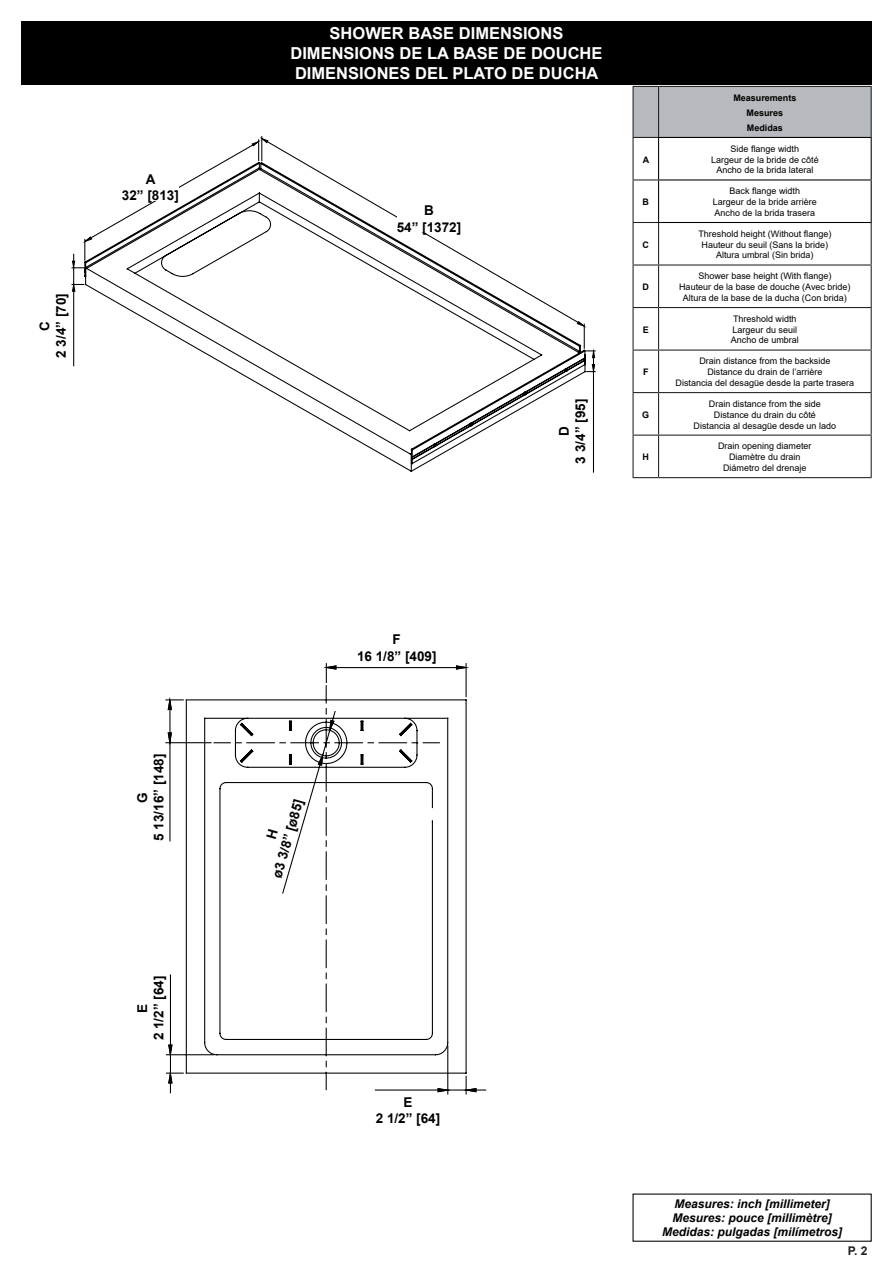
<style>
.page{position:relative;width:893px;height:1263px;background:#fff}
.page>*{position:absolute;margin:0;border:0;box-sizing:border-box;transform-origin:0 0}
.t1{font:700 16.5px "Arial";color:#fff}
.t2{font:700 13.5px "Arial";color:#000}
.t3{font:italic 700 12px "Arial";color:#000}
.t4{font:700 12px "Arial";color:#231f20}
.t5{font:9px "Arial";color:#000}
.t6{font:700 9px "Arial";color:#000}
</style>
<div class="page">
<hr style="left:658px;top:223px;width:1px;height:41px;background:#231f20">
<hr style="left:658px;top:266px;width:1px;height:41px;background:#231f20">
<hr style="left:658px;top:308px;width:1px;height:41px;background:#231f20">
<hr style="left:658px;top:351px;width:1px;height:41px;background:#231f20">
<hr style="left:658px;top:393px;width:1px;height:42px;background:#231f20">
<hr style="left:658px;top:436px;width:1px;height:41px;background:#231f20">
<hr style="left:659px;top:86px;width:213px;height:1px;background:#231f20">
<hr style="left:871px;top:87px;width:1px;height:50px;background:#231f20">
<div style="left:632px;top:86px;width:239px;height:52px;background:#b6b9bd"></div>
<hr style="left:632px;top:138px;width:2px;height:41px;background:#231f20">
<svg style="left:632px;top:179px;width:26px;height:1px"></svg>
<hr style="left:632px;top:180px;width:2px;height:42px;background:#231f20">
<svg style="left:632px;top:222px;width:26px;height:1px"></svg>
<hr style="left:632px;top:223px;width:2px;height:41px;background:#231f20">
<hr style="left:871px;top:223px;width:1px;height:41px;background:#231f20">
<hr style="left:632px;top:264px;width:27px;height:2px;background:#231f20">
<hr style="left:632px;top:266px;width:2px;height:41px;background:#231f20">
<hr style="left:659px;top:264px;width:213px;height:2px;background:#231f20">
<hr style="left:871px;top:266px;width:1px;height:41px;background:#231f20">
<svg style="left:632px;top:307px;width:27px;height:1px"></svg>
<hr style="left:632px;top:308px;width:2px;height:41px;background:#231f20">
<hr style="left:659px;top:307px;width:213px;height:1px;background:#231f20">
<hr style="left:871px;top:308px;width:1px;height:41px;background:#231f20">
<hr style="left:632px;top:349px;width:27px;height:2px;background:#231f20">
<hr style="left:632px;top:351px;width:2px;height:41px;background:#231f20">
<hr style="left:659px;top:349px;width:213px;height:2px;background:#231f20">
<hr style="left:871px;top:351px;width:1px;height:41px;background:#231f20">
<svg style="left:632px;top:392px;width:27px;height:1px"></svg>
<hr style="left:632px;top:393px;width:2px;height:42px;background:#231f20">
<hr style="left:659px;top:392px;width:213px;height:1px;background:#231f20">
<hr style="left:871px;top:393px;width:1px;height:42px;background:#231f20">
<svg style="left:632px;top:435px;width:27px;height:1px"></svg>
<hr style="left:632px;top:436px;width:2px;height:41px;background:#231f20">
<hr style="left:659px;top:435px;width:213px;height:1px;background:#231f20">
<hr style="left:871px;top:436px;width:1px;height:41px;background:#231f20">
<svg style="left:632px;top:477px;width:27px;height:1px"></svg>
<hr style="left:659px;top:477px;width:213px;height:1px;background:#231f20">
<hr style="left:658px;top:137px;width:214px;height:1px;background:#000">
<hr style="left:871px;top:138px;width:1px;height:41px;background:#000">
<hr style="left:658px;top:179px;width:214px;height:1px;background:#000">
<hr style="left:871px;top:180px;width:1px;height:42px;background:#000">
<hr style="left:658px;top:222px;width:214px;height:1px;background:#000">
<hr style="left:658px;top:138px;width:1px;height:41px;background:#000">
<hr style="left:658px;top:180px;width:1px;height:42px;background:#000">
<div style="left:21px;top:21px;width:851px;height:64px;background:#000"></div>
<svg style="left:251px;top:136px;width:18px;height:11px"></svg>
<svg style="left:73px;top:161px;width:411px;height:106px"></svg>
<svg style="left:72px;top:260px;width:4px;height:7px"></svg>
<svg style="left:71px;top:267px;width:523px;height:206px"></svg>
<svg style="left:584px;top:345px;width:12px;height:32px"></svg>
<div style="left:122px;top:174px;width:57px;height:26px;background:#fff"></div>
<div style="left:397px;top:206px;width:64px;height:26px;background:#fff"></div>
<div style="left:559px;top:399px;width:26px;height:64px;background:#fff"></div>
<svg style="left:433px;top:879px;width:34px;height:212px"></svg>
<svg style="left:166px;top:879px;width:267px;height:215px"></svg>
<svg style="left:168px;top:1067px;width:5px;height:17px"></svg>
<svg style="left:168px;top:1044px;width:5px;height:17px"></svg>
<svg style="left:186px;top:1053px;width:32px;height:20px"></svg>
<hr style="left:375px;top:1089px;width:63px;height:1px;background:#000">
<svg style="left:437px;top:1042px;width:49px;height:52px"></svg>
<svg style="left:165px;top:664px;width:304px;height:215px"></svg>
<p class="t2" style="left:51px;top:358px;width:66px;rotate:-90deg">2 3/4” [70]</p>
<p class="t2" style="left:35px;top:331px;width:11px;rotate:-90deg">C</p>
<p class="t2" style="left:146px;top:170px;width:11px">A</p>
<p class="t2" style="left:122px;top:186px;width:59px">32” [813]</p>
<p class="t2" style="left:149px;top:841px;width:89px;rotate:-90deg">5 13/16” [148]</p>
<p class="t2" style="left:133px;top:802px;width:12px;rotate:-90deg">G</p>
<p class="t2" style="left:149px;top:1040px;width:66px;rotate:-90deg">2 1/2” [64]</p>
<p class="t2" style="left:133px;top:1013px;width:11px;rotate:-90deg">E</p>
<p class="t1" style="left:330px;top:22px;width:235px">SHOWER BASE DIMENSIONS</p>
<p class="t1" style="left:290px;top:42px;width:313px">DIMENSIONS DE LA BASE DE DOUCHE</p>
<p class="t1" style="left:295px;top:62px;width:305px">DIMENSIONES DEL PLATO DE DUCHA</p>
<p class="t2" style="left:424px;top:201px;width:11px">B</p>
<p class="t2" style="left:397px;top:217px;width:66px">54” [1372]</p>
<p class="t2" style="left:571px;top:463px;width:66px;rotate:-90deg">3 3/4” [95]</p>
<p class="t2" style="left:555px;top:436px;width:11px;rotate:-90deg">D</p>
<p class="t6" style="left:643px;top:153px;width:8px">A</p>
<p class="t6" style="left:643px;top:196px;width:8px">B</p>
<p class="t6" style="left:643px;top:238px;width:8px">C</p>
<p class="t6" style="left:643px;top:281px;width:8px">D</p>
<p class="t6" style="left:643px;top:323px;width:8px">E</p>
<p class="t6" style="left:643px;top:366px;width:7px">F</p>
<p class="t6" style="left:642px;top:408px;width:9px">G</p>
<p class="t6" style="left:643px;top:451px;width:8px">H</p>
<p class="t6" style="left:733px;top:91px;width:65px">Measurements</p>
<p class="t6" style="left:747px;top:106px;width:38px">Mesures</p>
<p class="t6" style="left:747px;top:121px;width:38px">Medidas</p>
<p class="t5" style="left:731px;top:142px;width:70px">Side flange width</p>
<p class="t5" style="left:711px;top:153px;width:109px">Largeur de la bride de côté</p>
<p class="t5" style="left:716px;top:164px;width:99px">Ancho de la brida lateral</p>
<p class="t5" style="left:730px;top:185px;width:72px">Back flange width</p>
<p class="t5" style="left:713px;top:196px;width:106px">Largeur de la bride arrière</p>
<p class="t5" style="left:715px;top:207px;width:102px">Ancho de la brida trasera</p>
<p class="t5" style="left:698px;top:227px;width:135px">Threshold height (Without flange)</p>
<p class="t5" style="left:702px;top:238px;width:128px">Hauteur du seuil (Sans la bride)</p>
<p class="t5" style="left:716px;top:249px;width:99px">Altura umbral (Sin brida)</p>
<p class="t5" style="left:698px;top:270px;width:135px">Shower base height (With flange)</p>
<p class="t5" style="left:679px;top:281px;width:173px">Hauteur de la base de douche (Avec bride)</p>
<p class="t5" style="left:683px;top:292px;width:166px">Altura de la base de la ducha (Con brida)</p>
<p class="t5" style="left:733px;top:312px;width:65px">Threshold width</p>
<p class="t5" style="left:733px;top:323px;width:66px">Largeur du seuil</p>
<p class="t5" style="left:731px;top:334px;width:70px">Ancho de umbral</p>
<p class="t5" style="left:699px;top:355px;width:133px">Drain distance from the backside</p>
<p class="t5" style="left:707px;top:366px;width:117px">Distance du drain de l’arrière</p>
<p class="t5" style="left:676px;top:377px;width:180px">Distancia del desagüe desde la parte trasera</p>
<p class="t5" style="left:709px;top:398px;width:114px">Drain distance from the side</p>
<p class="t5" style="left:714px;top:408px;width:104px">Distance du drain du côté</p>
<p class="t5" style="left:694px;top:419px;width:144px">Distancia al desagüe desde un lado</p>
<p class="t5" style="left:718px;top:440px;width:95px">Drain opening diameter</p>
<p class="t5" style="left:729px;top:451px;width:73px">Diamètre du drain</p>
<p class="t5" style="left:723px;top:462px;width:85px">Diámetro del drenaje</p>
<p class="t2" style="left:393px;top:630px;width:10px">F</p>
<p class="t2" style="left:357px;top:646px;width:81px">16 1/8” [409]</p>
<p class="t2" style="left:267px;top:875px;width:83px;rotate:-74deg">ø3 3/8” [ø85]</p>
<p class="t2" style="left:404px;top:1093px;width:11px">E</p>
<p class="t2" style="left:376px;top:1109px;width:66px">2 1/2” [64]</p>
<p class="t3" style="left:674px;top:1195px;width:157px">Measures: inch [millimeter]</p>
<p class="t3" style="left:672px;top:1210px;width:161px">Mesures: pouce [millimètre]</p>
<p class="t3" style="left:662px;top:1224px;width:182px">Medidas: pulgadas [milímetros]</p>
<h3 class="t4" style="left:848px;top:1242px;width:21px">P. 2</h3>
</div>
